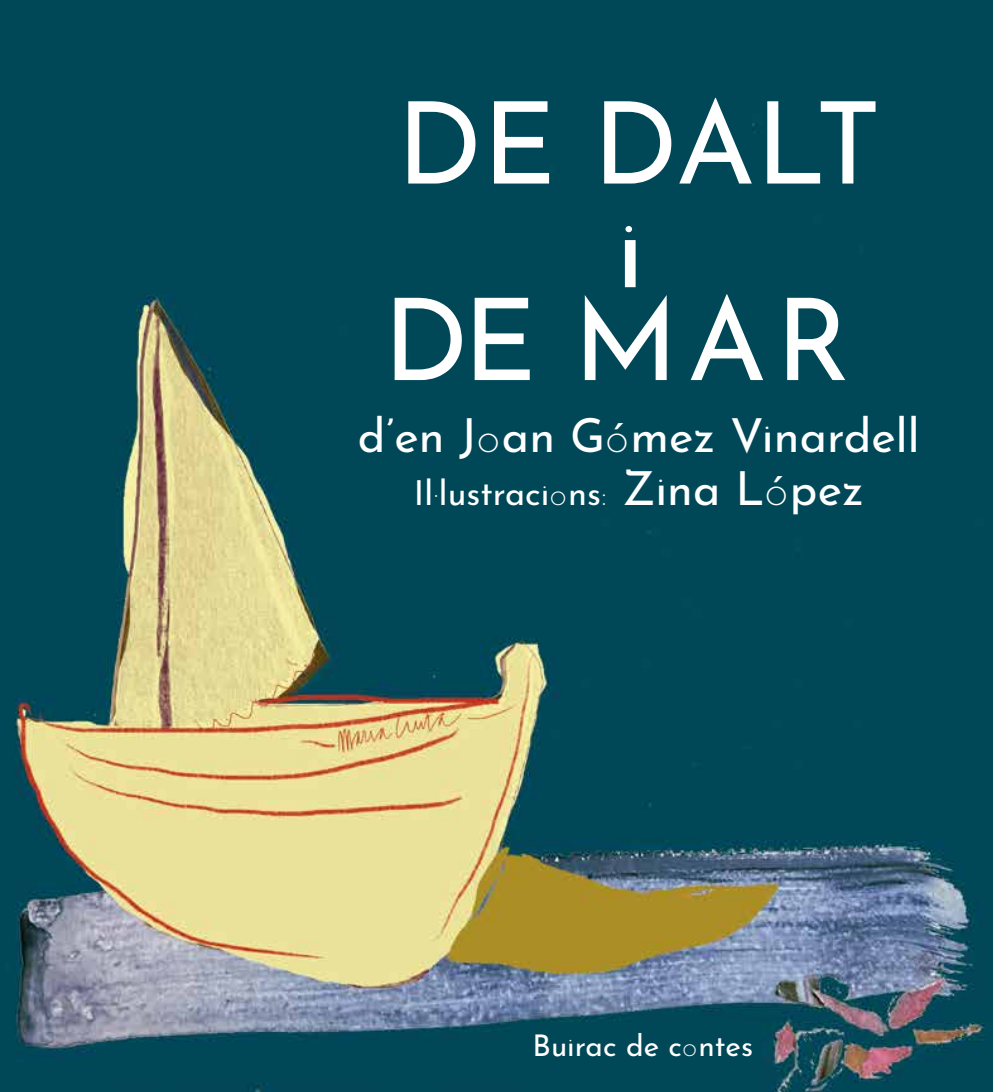
<style>
.page{position:relative;width:993px;height:1092px;background:#fff}
.page>*{position:absolute;margin:0;border:0;box-sizing:border-box;transform-origin:0 0}
.t1{font:100 113.75px/103.6px "Josefin Sans";color:#fff;text-align:center}
.t2{font:100 46.73px "Josefin Sans";color:#fff}
.t3{font:100 34.3px "Josefin Sans";color:#fff}
.t4{font:100 29.75px "Josefin Sans";color:#fff}
.s1{font-size:46.73px}
</style>
<div class="page">
<img style="left:0;top:0;width:992px;height:1091px">
<h1 class="t1" style="left:396px;top:83px;width:486px">DE DALT i</h1>
<h1 class="t1" style="left:382px;top:279px;width:469px">DE MAR</h1>
<h2 class="t2" style="left:358px;top:400px;width:563px">d’en Joan Gómez Vinardell</h2>
<p class="t3" style="left:414px;top:467px;width:451px">Il·lustracions: <span class="s1">Zina López</span></p>
<p class="t4" style="left:532px;top:1023px;width:222px">Buirac de contes</p>
</div>
